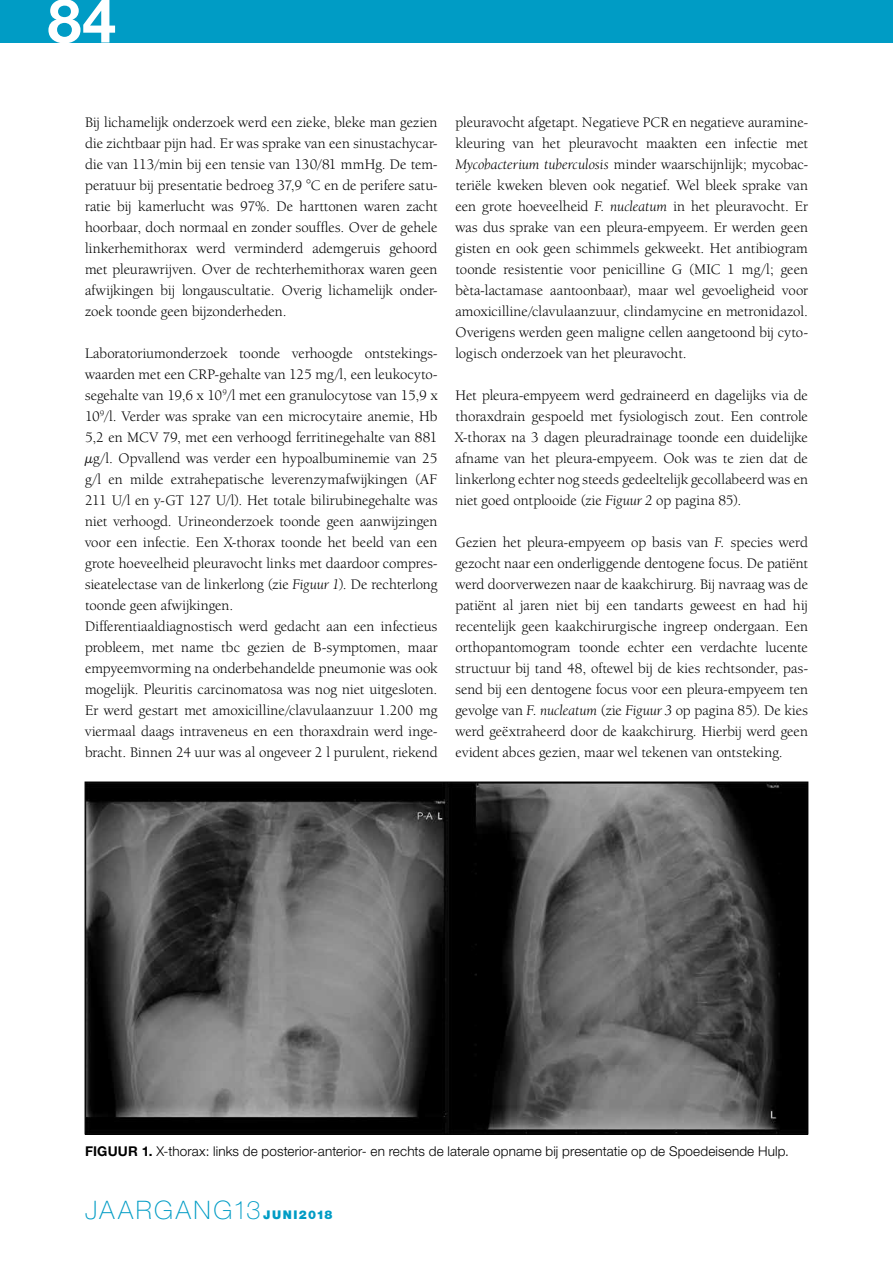
<style>
.page{position:relative;width:893px;height:1263px;background:#fff}
.page>*{position:absolute;margin:0;border:0;box-sizing:border-box;transform-origin:0 0}
.t1{font:700 60.75px "Helvetica Neue LT Std";color:#fff}
.t2{font:100 25.5px "Helvetica Neue LT Std";letter-spacing:.1em;color:#009cc5}
.t3{font:15px/21px "Berkeley Oldstyle IT Cby BT";letter-spacing:.005em;color:#000;text-align:justify}
.t4{font:300 13.5px "Helvetica Neue LT Std";letter-spacing:.01em;color:#000}
.s1{font-style:italic}
.s2{font-weight:700}
.s3{font-weight:900;font-size:12px}
</style>
<div class="page">
<div style="left:0;top:0;width:893px;height:43px;background:#009cc5"></div>
<img style="left:87px;top:784px;width:719px;height:348px">
<h1 class="t1" style="left:48px;top:-17px;width:70px">84</h1>
<p class="t3" style="left:85px;top:111px;width:354px">Bij lichamelijk onderzoek werd een zieke, bleke man gezien die zichtbaar pijn had. Er was sprake van een sinustachycar&shy;die van 113/min bij een tensie van 130/81 mmHg. De tem&shy;peratuur bij presentatie bedroeg 37,9 °C en de perifere satu&shy;ratie bij kamerlucht was 97%. De harttonen waren zacht hoorbaar, doch normaal en zonder souffles. Over de gehele linkerhemithorax werd verminderd ademgeruis gehoord met pleurawrijven. Over de rechterhemithorax waren geen afwijkingen bij longauscultatie. Overig lichamelijk onder&shy;zoek toonde geen bijzonderheden.</p>
<p class="t3" style="left:85px;top:342px;width:354px;text-align:left">Laboratoriumonderzoek toonde verhoogde ontstekings&shy;waarden met een CRP-gehalte van 125 mg/l, een leukocyto&shy;segehalte van 19,6 x 10<sup>9</sup>/l met een granulocytose van 15,9 x 10<sup>9</sup>/l. Verder was sprake van een microcytaire anemie, Hb 5,2 en MCV 79, met een verhoogd ferritinegehalte van 881 µg/l. Opvallend was verder een hypoalbuminemie van 25 g/l en milde extrahepatische leverenzymafwijkingen (AF 211 U/l en y-GT 127 U/l). Het totale bilirubinegehalte was niet verhoogd. Urineonderzoek toonde geen aanwijzingen voor een infectie. Een X-thorax toonde het beeld van een grote hoeveelheid pleuravocht links met daardoor compres&shy;sieatelectase van de linkerlong (zie <span class="s1">Figuur 1</span>). De rechterlong toonde geen afwijkingen.<br>Differentiaaldiagnostisch werd gedacht aan een infectieus probleem, met name tbc gezien de B-symptomen, maar empyeemvorming na onderbehandelde pneumonie was ook mogelijk. Pleuritis carcinomatosa was nog niet uitgesloten.<br>Er werd gestart met amoxicilline/clavulaanzuur 1.200 mg viermaal daags intraveneus en een thoraxdrain werd inge&shy;bracht. Binnen 24 uur was al ongeveer 2 l purulent, riekend</p>
<p class="t3" style="left:455px;top:111px;width:354px">pleuravocht afgetapt. Negatieve PCR en negatieve auramine&shy;kleuring van het pleuravocht maakten een infectie met <span class="s1">Mycobacterium tuberculosis</span> minder waarschijnlijk; mycobac&shy;teriële kweken bleven ook negatief. Wel bleek sprake van een grote hoeveelheid <span class="s1">F. nucleatum</span> in het pleuravocht. Er was dus sprake van een pleura-empyeem. Er werden geen gisten en ook geen schimmels gekweekt. Het antibiogram toonde resistentie voor penicilline G (MIC 1 mg/l; geen bèta-lactamase aantoonbaar), maar wel gevoeligheid voor amoxicilline/clavulaanzuur, clindamycine en metronidazol.<br>Overigens werden geen maligne cellen aangetoond bij cyto&shy;logisch onderzoek van het pleuravocht.</p>
<p class="t3" style="left:455px;top:384px;width:354px">Het pleura-empyeem werd gedraineerd en dagelijks via de thoraxdrain gespoeld met fysiologisch zout. Een controle X-thorax na 3 dagen pleuradrainage toonde een duidelijke afname van het pleura-empyeem. Ook was te zien dat de linkerlong echter nog steeds gedeeltelijk gecollabeerd was en niet goed ontplooide (zie <span class="s1">Figuur 2</span> op pagina 85).</p>
<p class="t3" style="left:455px;top:531px;width:354px">Gezien het pleura-empyeem op basis van <span class="s1">F.</span> species werd gezocht naar een onderliggende dentogene focus. De patiënt werd doorverwezen naar de kaakchirurg. Bij navraag was de patiënt al jaren niet bij een tandarts geweest en had hij recentelijk geen kaakchirurgische ingreep ondergaan. Een orthopantomogram toonde echter een verdachte lucente structuur bij tand 48, oftewel bij de kies rechtsonder, pas&shy;send bij een dentogene focus voor een pleura-empyeem ten gevolge van <span class="s1">F. nucleatum</span> (zie <span class="s1">Figuur 3</span> op pagina 85). De kies werd geëxtraheerd door de kaakchirurg. Hierbij werd geen evident abces gezien, maar wel tekenen van ontsteking.</p>
<p class="t4" style="left:85px;top:1142px;width:705px"><span class="s2">FIGUUR 1.</span> X-thorax: links de posterior-anterior- en rechts de laterale opname bij presentatie op de Spoedeisende Hulp.</p>
<h2 class="t2" style="left:85px;top:1195px;width:249px">JAARGANG13<span class="s3">JUNI2018</span></h2>
</div>
